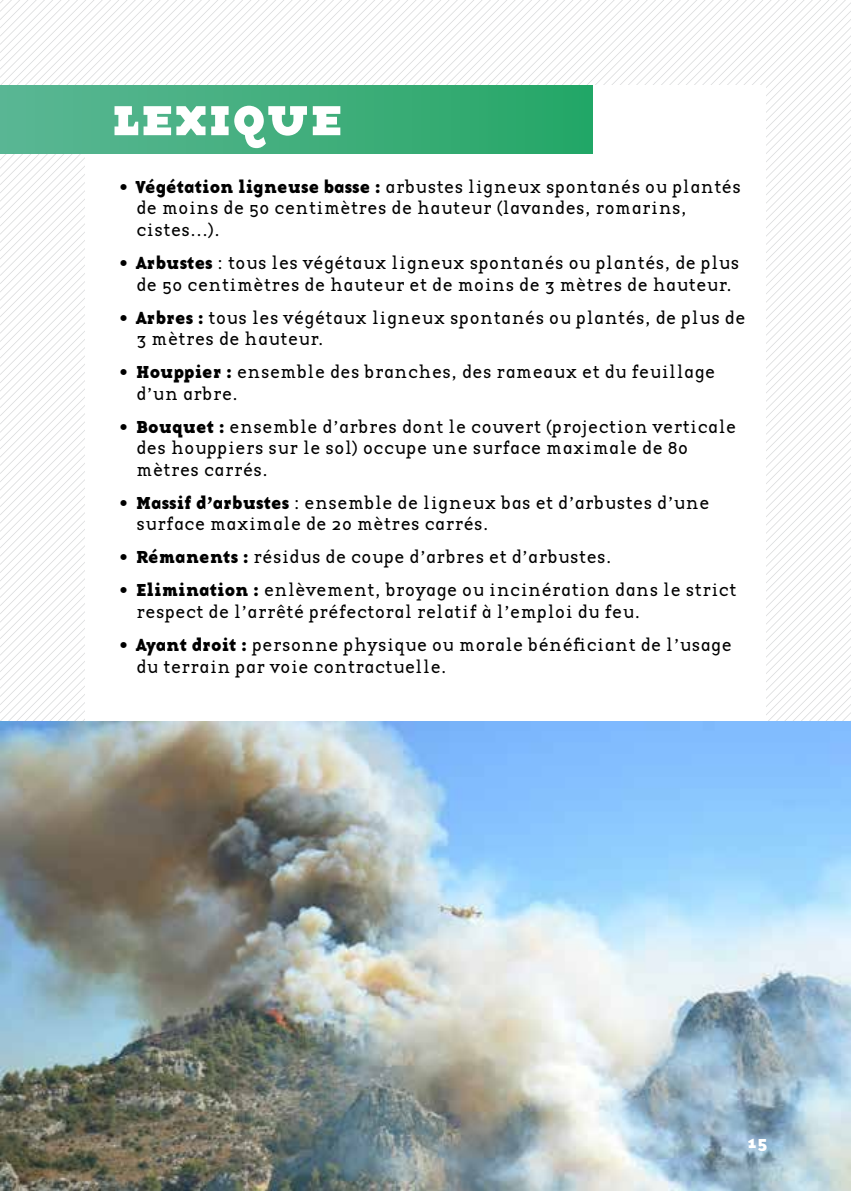
<style>
.page{position:relative;width:851px;height:1191px;background:#fff}
.page>*{position:absolute;margin:0;border:0;box-sizing:border-box;transform-origin:0 0}
.t1{font:58px "Base Twelve Serif SCB";color:#fff}
.t2{font:18px/21.6px "Base Twelve Serif";color:#000}
.t3{font:18px "Base Twelve Serif B";color:#fff}
.s1{font-family:"Base Twelve Serif B"}
</style>
<div class="page">
<svg style="left:0;top:0;width:268px;height:268px"></svg>
<svg style="left:0;top:0;width:260px;height:259px"></svg>
<svg style="left:0;top:0;width:251px;height:251px"></svg>
<svg style="left:0;top:0;width:243px;height:243px"></svg>
<svg style="left:0;top:0;width:235px;height:235px"></svg>
<svg style="left:0;top:0;width:227px;height:226px"></svg>
<svg style="left:0;top:0;width:218px;height:218px"></svg>
<svg style="left:0;top:0;width:210px;height:210px"></svg>
<svg style="left:0;top:0;width:202px;height:202px"></svg>
<svg style="left:0;top:0;width:194px;height:193px"></svg>
<div style="left:85px;top:85px;width:680px;height:1021px;background:#fff"></div>
<div style="left:0;top:85px;width:592px;height:68px;background:linear-gradient(to right,#5cb694,#26a767)"></div>
<img style="left:0;top:722px;width:850px;height:469px">
<h1 class="t1" style="left:111px;top:77px;width:233px">lexique</h1>
<p class="t2" style="left:136px;top:176px;width:606px;text-indent:-17px"><span class="s1">• Végétation ligneuse basse :</span> arbustes ligneux spontanés ou plantés de moins de 50 centimètres de hauteur (lavandes, romarins, cistes…).</p>
<p class="t2" style="left:119px;top:252px;width:621px;text-align:center"><span class="s1">• Arbustes</span> : tous les végétaux ligneux spontanés ou plantés, de plus de 50 centimètres de hauteur et de moins de 3 mètres de hauteur.</p>
<p class="t2" style="left:136px;top:307px;width:610px;text-indent:-17px"><span class="s1">• Arbres :</span> tous les végétaux ligneux spontanés ou plantés, de plus de<br>3 mètres de hauteur.</p>
<p class="t2" style="left:136px;top:361px;width:580px;text-indent:-17px"><span class="s1">• Houppier :</span> ensemble des branches, des rameaux et du feuillage d’un arbre.</p>
<p class="t2" style="left:136px;top:416px;width:601px;text-indent:-17px"><span class="s1">• Bouquet :</span> ensemble d’arbres dont le couvert (projection verticale des houppiers sur le sol) occupe une surface maximale de 80 mètres carrés.</p>
<p class="t2" style="left:136px;top:492px;width:574px;text-indent:-17px"><span class="s1">• Massif d’arbustes</span> : ensemble de ligneux bas et d’arbustes d’une surface maximale de 20 mètres carrés.</p>
<p class="t2" style="left:119px;top:546px;width:494px"><span class="s1">• Rémanents :</span> résidus de coupe d’arbres et d’arbustes.</p>
<p class="t2" style="left:136px;top:579px;width:601px;text-indent:-17px"><span class="s1">• Elimination :</span> enlèvement, broyage ou incinération dans le strict respect de l’arrêté préfectoral relatif à l’emploi du feu.</p>
<p class="t2" style="left:136px;top:634px;width:597px;text-indent:-17px"><span class="s1">• Ayant droit :</span> personne physique ou morale bénéficiant de l’usage du terrain par voie contractuelle.</p>
<p class="t3" style="left:746px;top:1131px;width:22px">15</p>
</div>
